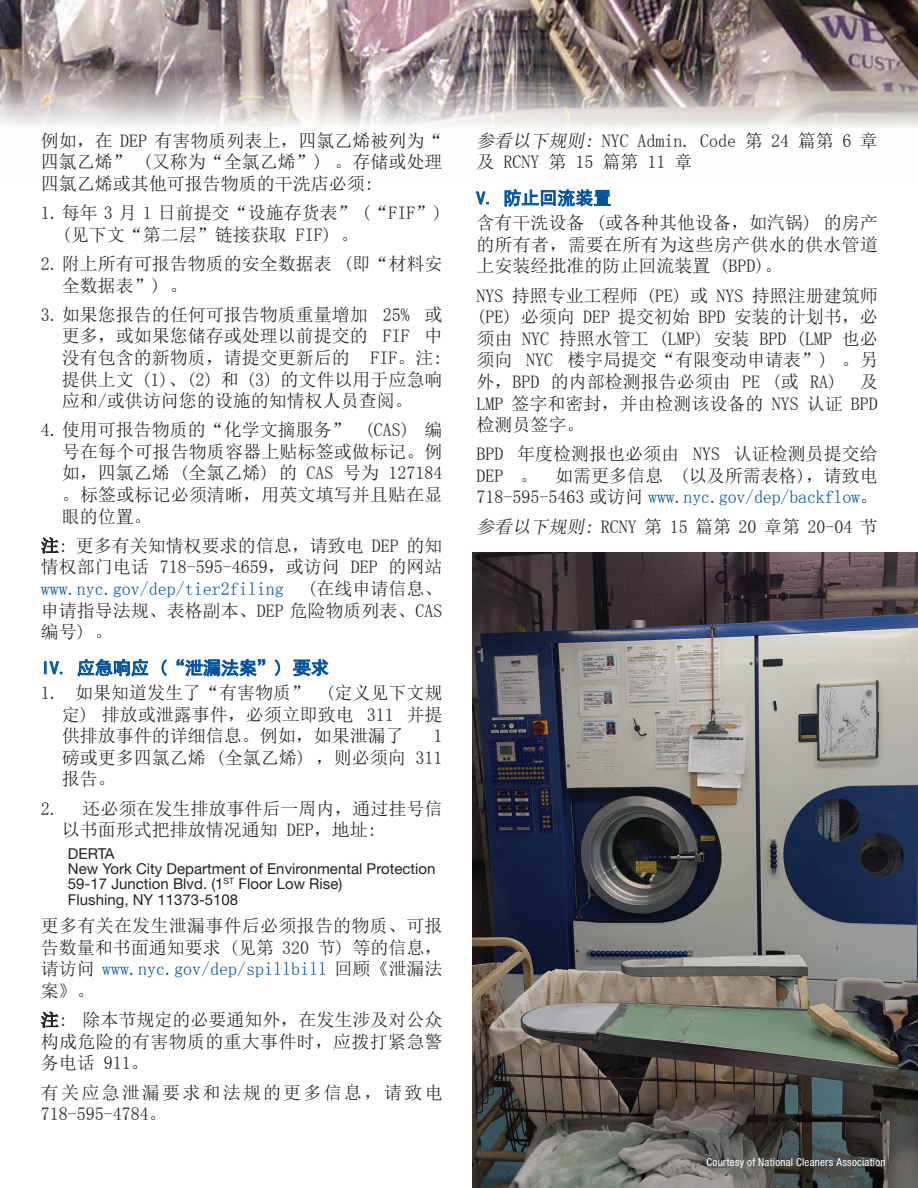
<style>
.page{position:relative;width:918px;height:1188px;background:#fff}
.page>*{position:absolute;margin:0;border:0;box-sizing:border-box;transform-origin:0 0}
.Intro_body{font:18px/21.6px "Sim Sun";color:#231f20;text-align:justify}
.Intro_body-2{font:18px/21.6px "Sim Sun";letter-spacing:.12em;color:#231f20}
.Blue_Bold{font:18px "Sim Hei";color:#01519b}
.Bullets{font:15px/15px "Helvetica Neue";color:#231f20}
.Intro_body-3{font:condensed 11.1px "Helvetica Neue";letter-spacing:.025em;color:#fff}
.s1{color:#01519b}
.s2{font-style:italic}
</style>
<div class="page">
<img style="left:0;top:0;width:918px;height:127px">
<svg style="left:41px;top:537px;width:18px;height:17px"></svg>
<svg style="left:45px;top:661px;width:17px;height:14px"></svg>
<svg style="left:77px;top:659px;width:71px;height:18px"></svg>
<svg style="left:161px;top:659px;width:6px;height:17px"></svg>
<svg style="left:176px;top:659px;width:90px;height:18px"></svg>
<svg style="left:275px;top:659px;width:5px;height:17px"></svg>
<svg style="left:293px;top:659px;width:36px;height:18px"></svg>
<svg style="left:41px;top:1011px;width:18px;height:17px"></svg>
<svg style="left:476px;top:191px;width:12px;height:14px"></svg>
<svg style="left:504px;top:189px;width:107px;height:18px"></svg>
<img style="left:473px;top:552px;width:445px;height:636px">
<p class="Intro_body" style="left:41px;top:130px;width:403px">例如，在 DEP 有害物质列表上，四氯乙烯被列为“四氯乙烯” (又称为“全氯乙烯”) 。存储或处理四氯乙烯或其他可报告物质的干洗店必须:</p>
<p class="Intro_body" style="left:62px;top:202px;width:382px;text-indent:-21px">1. 每年 3 月 1 日前提交“设施存货表” (“FIF”) (见下文“第二层”链接获取 FIF) 。</p>
<p class="Intro_body" style="left:62px;top:253px;width:382px;text-indent:-21px">2. 附上所有可报告物质的安全数据表 (即“材料安全数据表”) 。</p>
<p class="Intro_body" style="left:62px;top:303px;width:382px;text-indent:-21px">3. 如果您报告的任何可报告物质重量增加 25% 或更多，或如果您储存或处理以前提交的 FIF 中没有包含的新物质，请提交更新后的 FIF。注:提供上文 (1)、(2) 和 (3) 的文件以用于应急响应和/或供访问您的设施的知情权人员查阅。</p>
<p class="Intro_body" style="left:62px;top:419px;width:382px;text-indent:-21px">4. 使用可报告物质的“化学文摘服务” (CAS) 编号在每个可报告物质容器上贴标签或做标记。例如，四氯乙烯 (全氯乙烯) 的 CAS 号为 127184。标签或标记必须清晰，用英文填写并且贴在显眼的位置。</p>
<p class="Intro_body" style="left:41px;top:535px;width:403px">注: 更多有关知情权要求的信息，请致电 DEP 的知情权部门电话 718-595-4659，或访问 DEP 的网站<span class="s1">www.nyc.gov/dep/tier2filing</span></p>
<p class="Intro_body" style="left:41px;top:578px;width:403px;text-indent:267px">(在线申请信息、申请指导法规、表格副本、DEP 危险物质列表、CAS编号) 。</p>
<p class="Blue_Bold" style="left:41px;top:659px;width:290px">IV. 应急响应 (“泄漏法案”) 要求</p>
<p class="Intro_body" style="left:62px;top:682px;width:382px;text-indent:-21px">1. 如果知道发生了“有害物质” (定义见下文规定) 排放或泄露事件，必须立即致电 311 并提供排放事件的详细信息。例如，如果泄漏了</p>
<p class="Intro_body" style="left:62px;top:725px;width:382px;text-indent:372px">1磅或更多四氯乙烯 (全氯乙烯) ，则必须向 311报告。</p>
<p class="Intro_body" style="left:62px;top:797px;width:382px;text-indent:-21px">2. 还必须在发生排放事件后一周内，通过挂号信以书面形式把排放情况通知 DEP，地址:</p>
<p class="Bullets" style="left:68px;top:846px;width:369px">DERTA<br>New York City Department of Environmental Protection<br>59-17 Junction Blvd. (1<sup>ST</sup> Floor Low Rise)</p>
<p class="Bullets" style="left:68px;top:892px;width:172px">Flushing, NY 11373-5108</p>
<p class="Intro_body" style="left:41px;top:915px;width:403px">更多有关在发生泄漏事件后必须报告的物质、可报告数量和书面通知要求 (见第 320 节) 等的信息，请访问 <span class="s1">www.nyc.gov/dep/spillbill</span> 回顾《泄漏法案》。</p>
<p class="Intro_body" style="left:41px;top:1009px;width:403px">注: 除本节规定的必要通知外，在发生涉及对公众构成危险的有害物质的重大事件时，应拨打紧急警务电话 911。</p>
<p class="Intro_body-2" style="left:41px;top:1081px;width:403px">有关应急泄漏要求和法规的更多信息，请致电<br>718-595-4784。</p>
<p class="Intro_body" style="left:476px;top:130px;width:403px"><span class="s2">参看以下规则:</span> NYC Admin. Code 第 24 篇第 6 章及 RCNY 第 15 篇第 11 章</p>
<p class="Blue_Bold" style="left:476px;top:189px;width:136px">V. 防止回流装置</p>
<p class="Intro_body" style="left:476px;top:212px;width:403px">含有干洗设备 (或各种其他设备，如汽锅) 的房产的所有者，需要在所有为这些房产供水的供水管道上安装经批准的防止回流装置 (BPD)。</p>
<p class="Intro_body" style="left:476px;top:284px;width:403px">NYS 持照专业工程师 (PE) 或 NYS 持照注册建筑师(PE) 必须向 DEP 提交初始 BPD 安装的计划书，必须由 NYC 持照水管工 (LMP) 安装 BPD (LMP 也必须向 NYC 楼宇局提交“有限变动申请表”) 。另外，BPD 的内部检测报告必须由 PE (或 RA)</p>
<p class="Intro_body" style="left:476px;top:371px;width:403px;text-indent:384px">及LMP 签字和密封，并由检测该设备的 NYS 认证 BPD检测员签字。</p>
<p class="Intro_body" style="left:476px;top:443px;width:403px">BPD 年度检测报也必须由 NYS 认证检测员提交给DEP 。 如需更多信息 (以及所需表格)，请致电718-595-5463 或访问 <span class="s1">www.nyc.gov/dep/backflow</span>。</p>
<p class="Intro_body" style="left:476px;top:515px;width:403px"><span class="s2">参看以下规则:</span> RCNY 第 15 篇第 20 章第 20-04 节</p>
<p class="Intro_body-3" style="left:706px;top:1155px;width:181px">Courtesy of National Cleaners Association</p>
</div>
